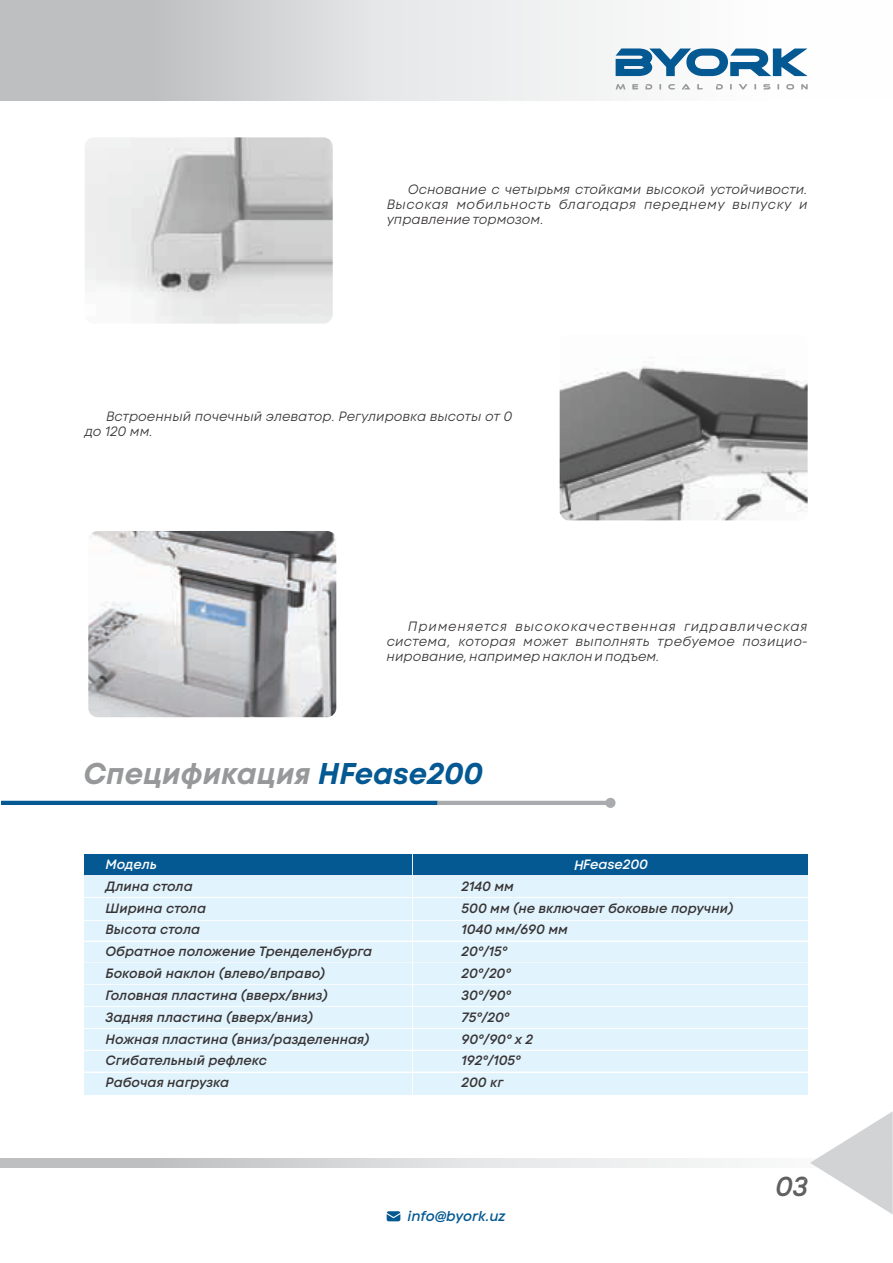
<style>
.page{position:relative;width:893px;height:1263px;background:#fff}
.page>*{position:absolute;margin:0;border:0;box-sizing:border-box;transform-origin:0 0}
.t1{font:italic 700 30px "Code Next";color:#96989a}
.t2{font:italic 600 27.3px "Code Next";color:#606062}
.t3{font:italic 600 14.25px "Code Next";color:#045993}
.t4{font:italic 600 13.5px/21.9px "Code Next";color:#373435}
.t5{font:italic 13.5px/15px "Code Next";color:#373435;text-align:justify}
.t6{font:italic 600 13.5px "Code Next";color:#fefefe}
.s1{color:#045993}
</style>
<div class="page">
<div style="left:0;top:0;width:893px;height:100px;background:linear-gradient(to right,#babcbe,#fff)"></div>
<svg style="left:616px;top:48px;width:192px;height:28px"></svg>
<svg style="left:616px;top:84px;width:192px;height:6px"></svg>
<svg style="left:0;top:1158px;width:730px;height:9px;background:#d6d8d9"></svg>
<svg style="left:387px;top:1211px;width:13px;height:10px"></svg>
<svg style="left:800px;top:1111px;width:93px;height:103px"></svg>
<hr style="left:1px;top:801px;width:437px;height:4px;background:#045993">
<hr style="left:438px;top:801px;width:172px;height:4px;background:#a9abae">
<div style="left:605px;top:798px;width:10px;height:10px;background:#a9abae;border-radius:50%"></div>
<div style="left:85px;top:854px;width:328px;height:22px;background:#045993"></div>
<div style="left:84px;top:875px;width:330px;height:24px;border:2px solid #fefefe"></div>
<div style="left:85px;top:876px;width:328px;height:22px;background:#e1f3fc"></div>
<div style="left:85px;top:920px;width:328px;height:22px;background:#e1f3fc"></div>
<div style="left:84px;top:940px;width:330px;height:24px;border:2px solid #fefefe"></div>
<div style="left:85px;top:942px;width:328px;height:21px;background:#e1f3fc"></div>
<div style="left:84px;top:962px;width:330px;height:24px;border:2px solid #fefefe"></div>
<div style="left:85px;top:963px;width:328px;height:22px;background:#e1f3fc"></div>
<div style="left:84px;top:984px;width:330px;height:24px;border:2px solid #fefefe"></div>
<div style="left:85px;top:985px;width:328px;height:22px;background:#e1f3fc"></div>
<div style="left:84px;top:1006px;width:330px;height:24px;border:2px solid #fefefe"></div>
<div style="left:85px;top:1007px;width:328px;height:22px;background:#e1f3fc"></div>
<div style="left:84px;top:1028px;width:330px;height:24px;border:2px solid #fefefe"></div>
<div style="left:85px;top:1029px;width:328px;height:22px;background:#e1f3fc"></div>
<div style="left:84px;top:1050px;width:330px;height:24px;border:2px solid #fefefe"></div>
<div style="left:85px;top:1051px;width:328px;height:21px;background:#e1f3fc"></div>
<div style="left:84px;top:1071px;width:330px;height:24px;border:2px solid #fefefe"></div>
<div style="left:85px;top:1072px;width:328px;height:22px;background:#e1f3fc"></div>
<div style="left:413px;top:854px;width:395px;height:22px;background:#045993"></div>
<div style="left:412px;top:875px;width:397px;height:24px;border:2px solid #fefefe"></div>
<div style="left:413px;top:876px;width:395px;height:22px;background:#e1f3fc"></div>
<div style="left:413px;top:920px;width:395px;height:22px;background:#e1f3fc"></div>
<div style="left:412px;top:940px;width:397px;height:24px;border:2px solid #fefefe"></div>
<div style="left:413px;top:942px;width:395px;height:21px;background:#e1f3fc"></div>
<div style="left:412px;top:962px;width:397px;height:24px;border:2px solid #fefefe"></div>
<div style="left:413px;top:963px;width:395px;height:22px;background:#e1f3fc"></div>
<div style="left:412px;top:984px;width:397px;height:24px;border:2px solid #fefefe"></div>
<div style="left:413px;top:985px;width:395px;height:22px;background:#e1f3fc"></div>
<div style="left:412px;top:1006px;width:397px;height:24px;border:2px solid #fefefe"></div>
<div style="left:413px;top:1007px;width:395px;height:22px;background:#e1f3fc"></div>
<div style="left:412px;top:1028px;width:397px;height:24px;border:2px solid #fefefe"></div>
<div style="left:413px;top:1029px;width:395px;height:22px;background:#e1f3fc"></div>
<div style="left:412px;top:1050px;width:397px;height:24px;border:2px solid #fefefe"></div>
<div style="left:413px;top:1051px;width:395px;height:21px;background:#e1f3fc"></div>
<div style="left:412px;top:1071px;width:397px;height:24px;border:2px solid #fefefe"></div>
<div style="left:413px;top:1072px;width:395px;height:22px;background:#e1f3fc"></div>
<div style="left:84px;top:897px;width:330px;height:24px;border:2px solid #fefefe"></div>
<div style="left:85px;top:898px;width:328px;height:22px;background:#e1f3fc"></div>
<div style="left:412px;top:897px;width:397px;height:24px;border:2px solid #fefefe"></div>
<div style="left:413px;top:898px;width:395px;height:22px;background:#e1f3fc"></div>
<img style="left:85px;top:137px;width:248px;height:187px;border-radius:9px">
<img style="left:560px;top:334px;width:248px;height:186px;border-radius:9px">
<img style="left:88px;top:531px;width:248px;height:186px;border-radius:9px">
<p class="t5" style="left:387px;top:182px;width:422px;text-indent:21px">Основание с четырьмя стойками высокой устойчивости.<br>Высокая мобильность благодаря переднему выпуску и управление тормозом.</p>
<p class="t5" style="left:85px;top:409px;width:429px;text-indent:21px">Встроенный почечный элеватор. Регулировка высоты от 0 до 120 мм.</p>
<p class="t5" style="left:387px;top:619px;width:422px;text-indent:21px">Применяется высококачественная гидравлическая система, которая может выполнять требуемое позицио&shy;нирование, например наклон и подъем.</p>
<h1 class="t1" style="left:83px;top:755px;width:401px">Спецификация <span class="s1">HFease200</span></h1>
<p class="t6" style="left:106px;top:856px;width:53px">Модель</p>
<p class="t6" style="left:574px;top:857px;width:76px">HFease200</p>
<p class="t4" style="left:106px;top:875px;width:268px">Длина стола<br>Ширина стола<br>Высота стола<br>Обратное положение Тренделенбурга<br>Боковой наклон (влево/вправо)<br>Головная пластина (вверх/вниз)<br>Задняя пластина (вверх/вниз)<br>Ножная пластина (вниз/разделенная)<br>Сгибательный рефлекс<br>Рабочая нагрузка</p>
<p class="t4" style="left:462px;top:875px;width:273px">2140 мм<br>500 мм (не включает боковые поручни)<br>1040 мм/690 мм<br>20°/15°<br>20°/20°<br>30°/90°<br>75°/20°<br>90°/90° x 2<br>192°/105°<br>200 кг</p>
<p class="t3" style="left:408px;top:1207px;width:99px">info@byork.uz</p>
<h2 class="t2" style="left:775px;top:1170px;width:34px">03</h2>
</div>
